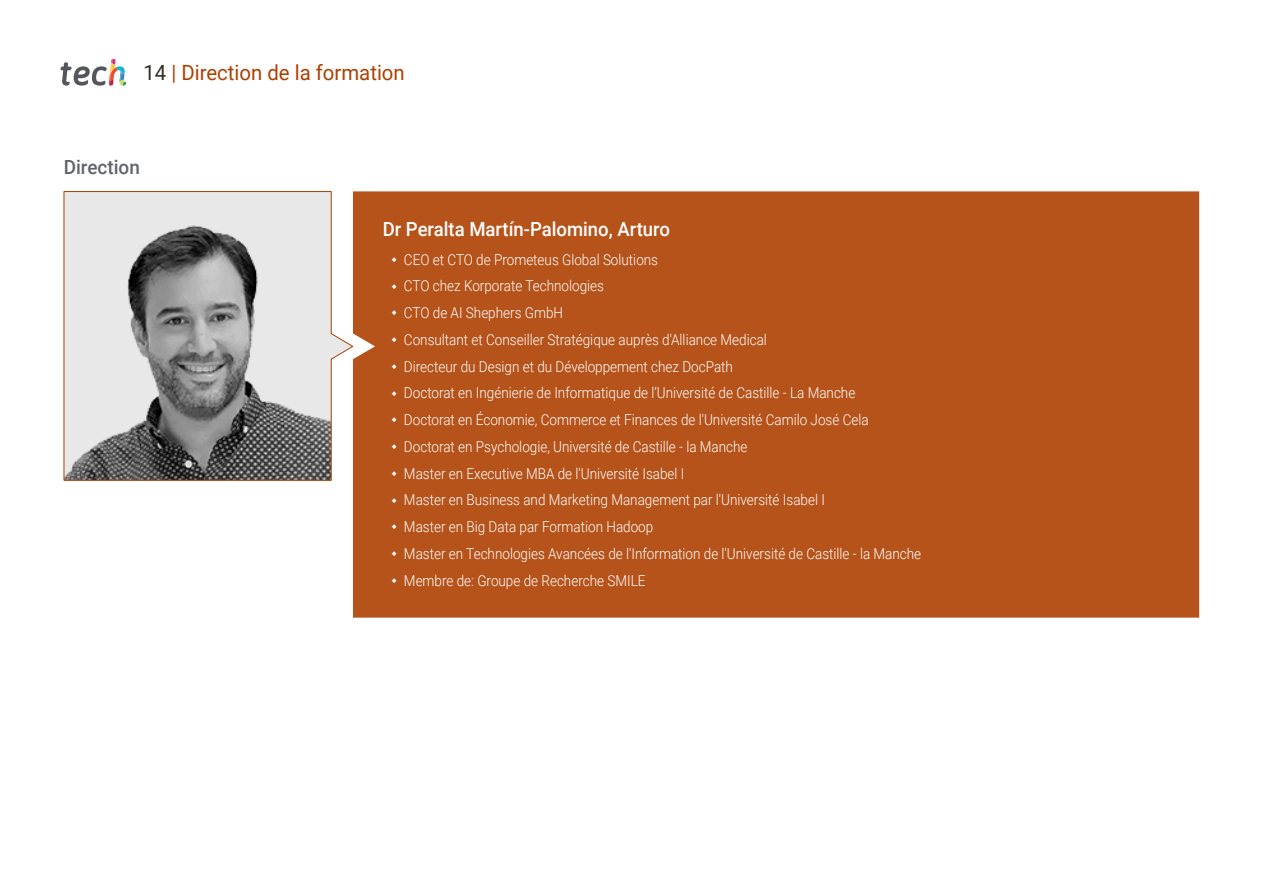
<style>
.page{position:relative;width:1263px;height:893px;background:#fff}
.page>*{position:absolute;margin:0;border:0;box-sizing:border-box;transform-origin:0 0}
.t1{font:21px "Roboto";color:#ae4000}
.t2{font:500 19.5px "Roboto";color:#fff;scale:.95 1}
.t3{font:500 19.5px "Roboto";color:#61646a}
.t4{font:300 15px/26.7px "Roboto";color:#fff;scale:.9 1}
.s1{color:#312e20}
</style>
<div class="page">
<div style="left:353px;top:191px;width:846px;height:427px;background:#b6531a"></div>
<svg style="left:64px;top:191px;width:289px;height:290px;background:#b4b3b2"></svg>
<svg style="left:61px;top:59px;width:65px;height:27px"></svg>
<svg style="left:392px;top:257px;width:5px;height:5px"></svg>
<svg style="left:392px;top:284px;width:5px;height:5px"></svg>
<svg style="left:392px;top:310px;width:5px;height:5px"></svg>
<svg style="left:392px;top:337px;width:5px;height:5px"></svg>
<svg style="left:392px;top:364px;width:5px;height:5px"></svg>
<svg style="left:392px;top:391px;width:5px;height:5px"></svg>
<svg style="left:392px;top:417px;width:5px;height:5px"></svg>
<svg style="left:392px;top:444px;width:5px;height:5px"></svg>
<svg style="left:392px;top:471px;width:5px;height:5px"></svg>
<svg style="left:392px;top:498px;width:5px;height:5px"></svg>
<svg style="left:392px;top:524px;width:5px;height:5px"></svg>
<svg style="left:392px;top:551px;width:5px;height:5px"></svg>
<svg style="left:392px;top:578px;width:5px;height:5px"></svg>
<h1 class="t1" style="left:144px;top:57px;width:263px"><span class="s1">14</span> | Direction de la formation</h1>
<h2 class="t3" style="left:64px;top:154px;width:78px">Direction</h2>
<h2 class="t2" style="left:383px;top:215px;width:304px">Dr Peralta Martín-Palomino, Arturo</h2>
<p class="t4" style="left:404px;top:245px;width:576px">CEO et CTO de Prometeus Global Solutions<br>CTO chez Korporate Technologies<br>CTO de AI Shephers GmbH<br>Consultant et Conseiller Stratégique auprès d'Alliance Medical<br>Directeur du Design et du Développement chez DocPath<br>Doctorat en Ingénierie de Informatique de l’Université de Castille - La Manche<br>Doctorat en Économie, Commerce et Finances de l'Université Camilo José Cela Doctorat en Psychologie, Université de Castille - la Manche<br>Master en Executive MBA de l'Université Isabel I<br>Master en Business and Marketing Management par l'Université Isabel I<br>Master en Big Data par Formation Hadoop<br>Master en Technologies Avancées de l'Information de l'Université de Castille - la Manche Membre de: Groupe de Recherche SMILE</p>
</div>
